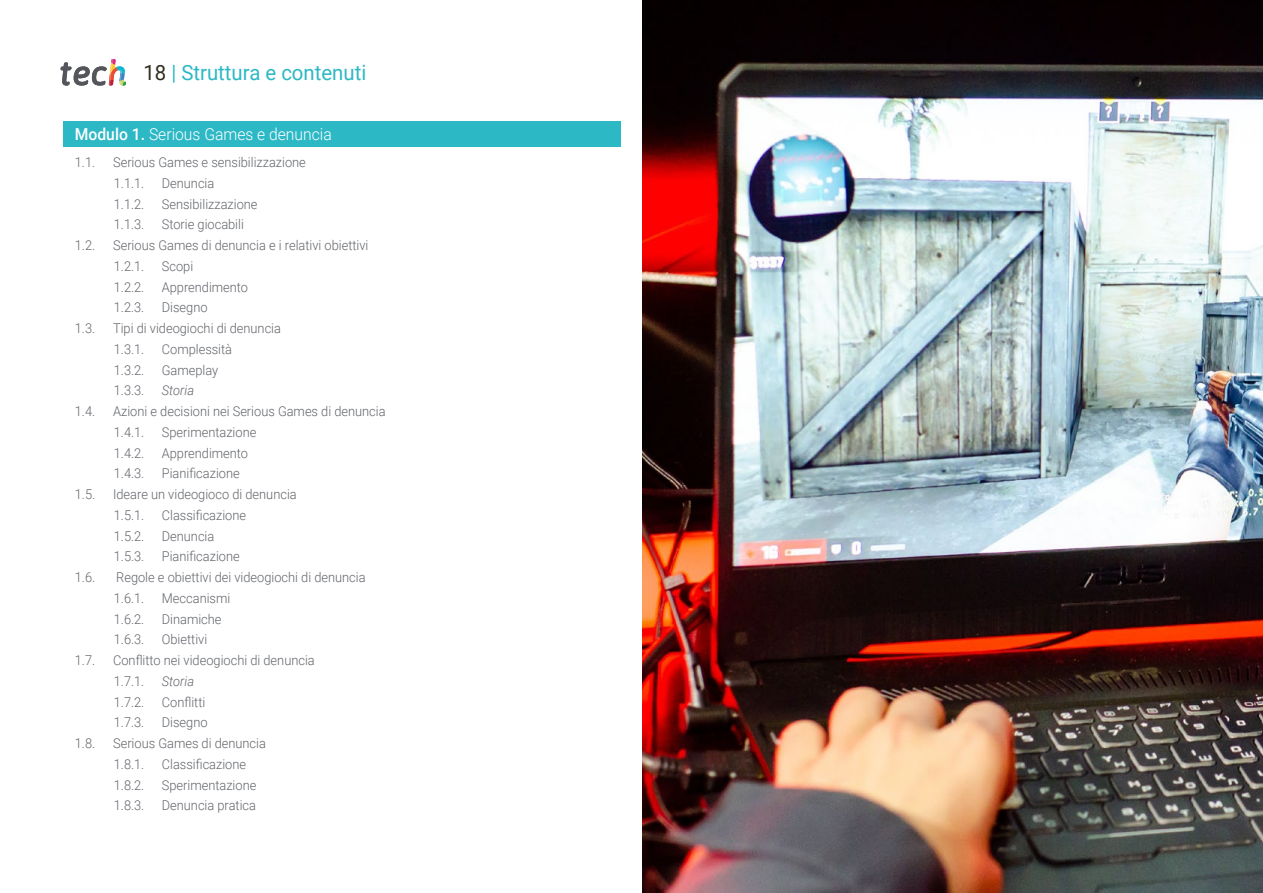
<style>
.page{position:relative;width:1263px;height:893px;background:#fff}
.page>*{position:absolute;margin:0;border:0;box-sizing:border-box;transform-origin:0 0}
.t1{font:21px "Roboto";color:#2db8c5}
.t2{font:300 16.5px "Roboto";color:#fff;scale:.95 1}
.t3{font:300 13.5px/20.7px "Roboto";color:#61646a;scale:.95 1}
.t4{font:italic 300 13.5px "Roboto";color:#61646a;scale:.95 1}
.s1{color:#312e20}
.s2{font-weight:500}
</style>
<div class="page">
<img style="left:642px;top:0;width:621px;height:893px">
<div style="left:64px;top:121px;width:557px;height:25px;background:#2db8c5"></div>
<svg style="left:61px;top:59px;width:65px;height:27px"></svg>
<h1 class="t1" style="left:144px;top:57px;width:224px"><span class="s1">18</span> | Struttura e contenuti</h1>
<p class="t2" style="left:75px;top:123px;width:272px"><span class="s2">Modulo 1.</span> Serious Games e denuncia</p>
<p class="t3" style="left:75px;top:151px;width:23px">1.1.</p>
<p class="t3" style="left:113px;top:151px;width:204px">Serious Games e sensibilizzazione<br>1.1.1.</p>
<p class="t3" style="left:162px;top:172px;width:57px">Denuncia</p>
<p class="t3" style="left:114px;top:193px;width:34px">1.1.2.</p>
<p class="t3" style="left:162px;top:193px;width:102px">Sensibilizzazione</p>
<p class="t3" style="left:114px;top:214px;width:34px">1.1.3.</p>
<p class="t3" style="left:162px;top:214px;width:88px">Storie giocabili</p>
<p class="t3" style="left:75px;top:234px;width:23px">1.2.</p>
<p class="t3" style="left:113px;top:234px;width:270px">Serious Games di denuncia e i relativi obiettivi<br>1.2.1.</p>
<p class="t3" style="left:162px;top:255px;width:35px">Scopi</p>
<p class="t3" style="left:114px;top:276px;width:34px">1.2.2.</p>
<p class="t3" style="left:162px;top:276px;width:92px">Apprendimento</p>
<p class="t3" style="left:114px;top:297px;width:34px">1.2.3.</p>
<p class="t3" style="left:162px;top:297px;width:50px">Disegno</p>
<p class="t3" style="left:75px;top:317px;width:23px">1.3.</p>
<p class="t3" style="left:113px;top:317px;width:178px">Tipi di videogiochi di denuncia<br>1.3.1.</p>
<p class="t3" style="left:162px;top:338px;width:76px">Complessità</p>
<p class="t3" style="left:114px;top:359px;width:34px">1.3.2.</p>
<p class="t3" style="left:162px;top:359px;width:61px">Gameplay</p>
<p class="t3" style="left:114px;top:380px;width:34px">1.3.3.</p>
<p class="t4" style="left:162px;top:381px;width:35px">Storia</p>
<p class="t3" style="left:75px;top:400px;width:23px">1.4.</p>
<p class="t3" style="left:113px;top:400px;width:288px">Azioni e decisioni nei Serious Games di denuncia<br>1.4.1.</p>
<p class="t3" style="left:162px;top:421px;width:101px">Sperimentazione</p>
<p class="t3" style="left:114px;top:442px;width:34px">1.4.2.</p>
<p class="t3" style="left:162px;top:442px;width:92px">Apprendimento</p>
<p class="t3" style="left:114px;top:463px;width:34px">1.4.3.</p>
<p class="t3" style="left:162px;top:463px;width:83px">Pianificazione</p>
<p class="t3" style="left:75px;top:483px;width:23px">1.5.</p>
<p class="t3" style="left:113px;top:483px;width:195px">Ideare un videogioco di denuncia<br>1.5.1.</p>
<p class="t3" style="left:162px;top:504px;width:90px">Classificazione</p>
<p class="t3" style="left:114px;top:525px;width:34px">1.5.2.</p>
<p class="t3" style="left:162px;top:525px;width:57px">Denuncia</p>
<p class="t3" style="left:114px;top:546px;width:34px">1.5.3.</p>
<p class="t3" style="left:162px;top:546px;width:83px">Pianificazione</p>
<p class="t3" style="left:75px;top:566px;width:23px">1.6.</p>
<p class="t3" style="left:114px;top:566px;width:267px">Regole e obiettivi dei videogiochi di denuncia<br>1.6.1.</p>
<p class="t3" style="left:162px;top:587px;width:74px">Meccanismi</p>
<p class="t3" style="left:114px;top:608px;width:34px">1.6.2.</p>
<p class="t3" style="left:162px;top:608px;width:64px">Dinamiche</p>
<p class="t3" style="left:114px;top:629px;width:34px">1.6.3.</p>
<p class="t3" style="left:162px;top:629px;width:49px">Obiettivi</p>
<p class="t3" style="left:75px;top:649px;width:23px">1.7.</p>
<p class="t3" style="left:113px;top:649px;width:214px">Conflitto nei videogiochi di denuncia<br>1.7.1.</p>
<p class="t4" style="left:162px;top:672px;width:35px">Storia</p>
<p class="t3" style="left:114px;top:691px;width:34px">1.7.2.</p>
<p class="t3" style="left:162px;top:691px;width:47px">Conflitti</p>
<p class="t3" style="left:114px;top:712px;width:34px">1.7.3.</p>
<p class="t3" style="left:162px;top:712px;width:50px">Disegno</p>
<p class="t3" style="left:75px;top:732px;width:23px">1.8.</p>
<p class="t3" style="left:113px;top:732px;width:162px">Serious Games di denuncia<br>1.8.1.</p>
<p class="t3" style="left:162px;top:753px;width:90px">Classificazione</p>
<p class="t3" style="left:114px;top:774px;width:34px">1.8.2.</p>
<p class="t3" style="left:162px;top:774px;width:101px">Sperimentazione</p>
<p class="t3" style="left:114px;top:795px;width:34px">1.8.3.</p>
<p class="t3" style="left:162px;top:795px;width:101px">Denuncia pratica</p>
</div>
